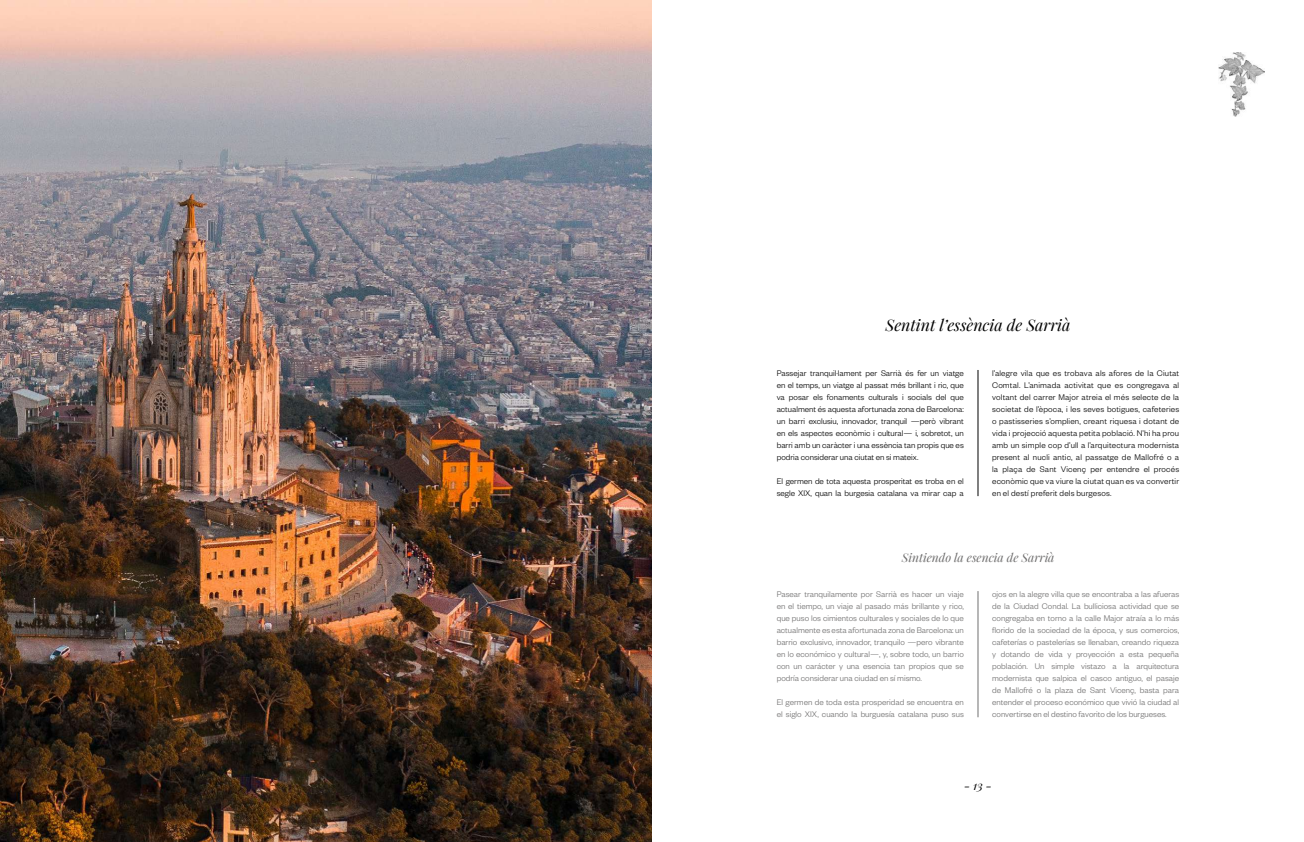
<style>
.page{position:relative;width:1304px;height:842px;background:#fff}
.page>*{position:absolute;margin:0;border:0;box-sizing:border-box;transform-origin:0 0}
.t1{font:italic 16px "Playfair Display";color:#000}
.t2{font:italic 12px "Playfair Display";color:#706f6f}
.t3{font:italic 12px "Playfair Display";color:#000}
.t4{font:300 9px/12px "Founders Grotesk";color:#706f6f;text-align:justify}
.t5{font:300 9px/12px "Founders Grotesk";color:#000;text-align:justify}
</style>
<div class="page">
<img style="left:0;top:0;width:652px;height:842px">
<hr style="left:978px;top:370px;width:1px;height:126px;background:#000">
<hr style="left:978px;top:591px;width:1px;height:126px;background:#706f6f">
<img style="left:1218px;top:52px;width:46px;height:65px">
<h1 class="t1" style="left:886px;top:313px;width:186px">Sentint l’essència de Sarrià</h1>
<p class="t5" style="left:777px;top:366px;width:189px">Passejar tranquil·lament per Sarrià és fer un viatge en el temps, un viatge al passat més brillant i ric, que va posar els fonaments culturals i socials del que actualment és aquesta afortunada zona de Barcelona: un barri exclusiu, innovador, tranquil —però vibrant en els aspectes econòmic i cultural— i, sobretot, un barri amb un caràcter i una essència tan propis que es podria considerar una ciutat en si mateix.</p>
<p class="t5" style="left:777px;top:474px;width:189px">El germen de tota aquesta prosperitat es troba en el segle XIX, quan la burgesia catalana va mirar cap a</p>
<p class="t5" style="left:992px;top:366px;width:189px">l’alegre vila que es trobava als afores de la Ciutat Comtal. L’animada activitat que es congregava al voltant del carrer Major atreia el més selecte de la societat de l’època, i les seves botigues, cafeteries o pastisseries s’omplien, creant riquesa i dotant de vida i projecció aquesta petita població. N’hi ha prou amb un simple cop d’ull a l’arquitectura modernista present al nucli antic, al passatge de Mallofré o a la plaça de Sant Vicenç per entendre el procés econòmic que va viure la ciutat quan es va convertir en el destí preferit dels burgesos.</p>
<h2 class="t2" style="left:902px;top:548px;width:154px">Sintiendo la esencia de Sarrià</h2>
<p class="t4" style="left:777px;top:587px;width:189px">Pasear tranquilamente por Sarrià es hacer un viaje en el tiempo, un viaje al pasado más brillante y rico, que puso los cimientos culturales y sociales de lo que actualmente es esta afortunada zona de Barcelona: un barrio exclusivo, innovador, tranquilo —pero vibrante en lo económico y cultural—, y, sobre todo, un barrio con un carácter y una esencia tan propios que se podría considerar una ciudad en sí mismo.</p>
<p class="t4" style="left:777px;top:695px;width:189px">El germen de toda esta prosperidad se encuentra en el siglo XIX, cuando la burguesía catalana puso sus</p>
<p class="t4" style="left:992px;top:587px;width:189px">ojos en la alegre villa que se encontraba a las afueras de la Ciudad Condal. La bulliciosa actividad que se congregaba en torno a la calle Major atraía a lo más florido de la sociedad de la época, y sus comercios, cafeterías o pastelerías se llenaban, creando riqueza y dotando de vida y proyección a esta pequeña población. Un simple vistazo a la arquitectura modernista que salpica el casco antiguo, el pasaje de Mallofré o la plaza de Sant Vicenç, basta para entender el proceso económico que vivió la ciudad al convertirse en el destino favorito de los burgueses.</p>
<h2 class="t3" style="left:964px;top:776px;width:29px">- 13 -</h2>
</div>
